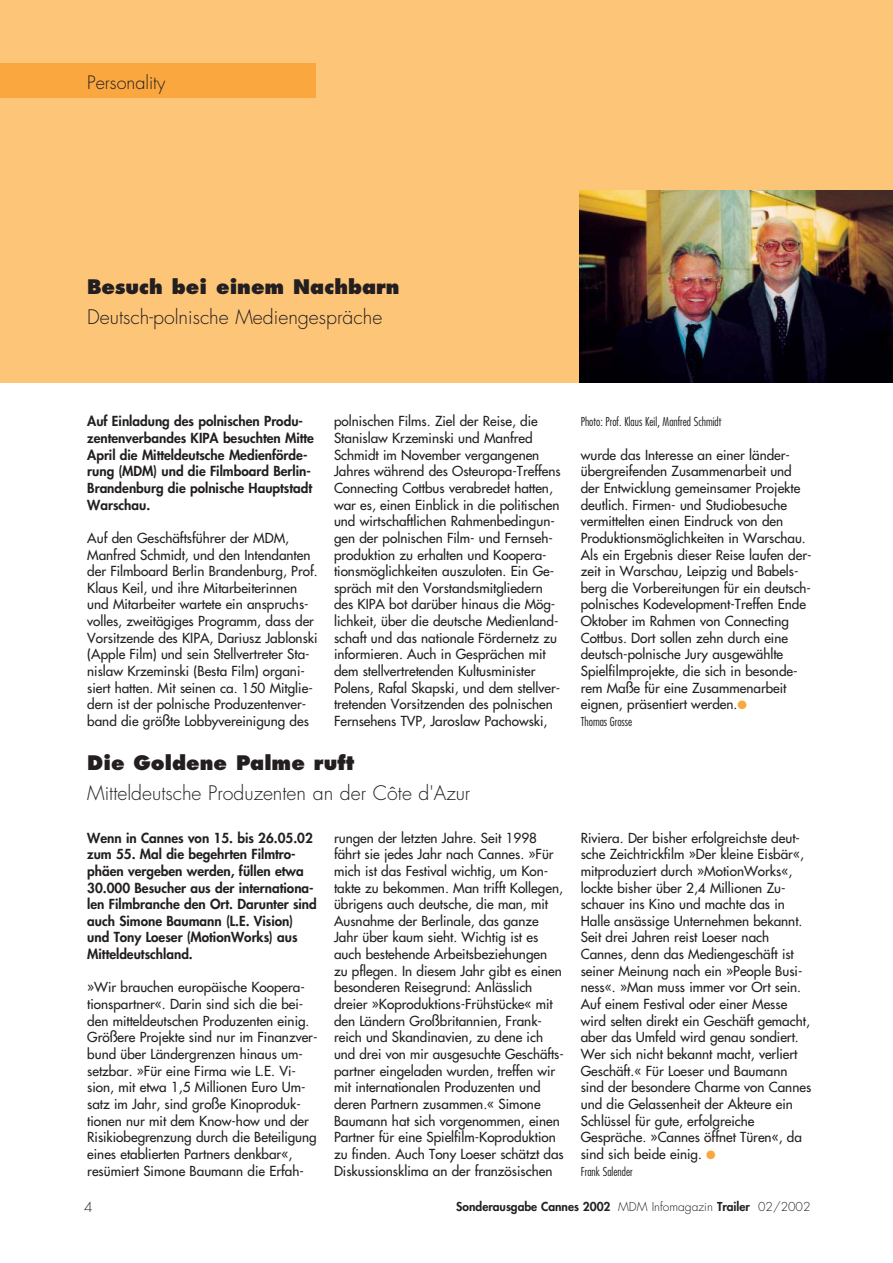
<style>
.page{position:relative;width:893px;height:1263px;background:#fff}
.page>*{position:absolute;margin:0;border:0;box-sizing:border-box;transform-origin:0 0}
.t1{font:300 19.5px "Futura";color:#231f20}
.t2{font:800 19.5px "Futura";color:#231f20}
.t3{font:300 18px "Futura";color:#231f20}
.t4{font:13.5px/16.6px "Futura";color:#231f20}
.t5{font:800 13.5px/16.6px "Futura";color:#231f20}
.t6{font:300 13.5px "Futura";color:#231f20}
.t7{font:300 condensed 12px "Futura";color:#231f20}
.t8{font:800 12px "Futura";color:#231f20}
.s1{color:#faa73f}
.s2{font-weight:300}
</style>
<div class="page">
<div style="left:0;top:0;width:892px;height:383px;background:#fdc578"></div>
<div style="left:0;top:64px;width:315px;height:34px;background:#faa73f"></div>
<img style="left:579px;top:190px;width:313px;height:193px">
<h2 class="t3" style="left:87px;top:74px;width:79px">Personality</h2>
<h1 class="t2" style="left:87px;top:278px;width:314px">Besuch bei einem Nachbarn</h1>
<h1 class="t1" style="left:87px;top:308px;width:296px">Deutsch-polnische Mediengespräche</h1>
<p class="t5" style="left:87px;top:414px;width:228px">Auf Einladung des polnischen Produ&shy;zentenverbandes KIPA besuchten Mitte April die Mitteldeutsche Medienförde&shy;rung (MDM) und die Filmboard Berlin-Brandenburg die polnische Hauptstadt Warschau.</p>
<p class="t4" style="left:87px;top:530px;width:232px">Auf den Geschäftsführer der MDM, Manfred Schmidt, und den Intendanten der Filmboard Berlin Brandenburg, Prof.<br>Klaus Keil, und ihre Mitarbeiterinnen und Mitarbeiter wartete ein anspruchs&shy;volles, zweitägiges Programm, dass der Vorsitzende des KIPA, Dariusz Jablonski (Apple Film) und sein Stellvertreter Sta&shy;nislaw Krzeminski (Besta Film) organi&shy;siert hatten. Mit seinen ca. 150 Mitglie&shy;dern ist der polnische Produzentenver&shy;band die größte Lobbyvereinigung des</p>
<p class="t4" style="left:334px;top:414px;width:228px">polnischen Films. Ziel der Reise, die Stanislaw Krzeminski und Manfred Schmidt im November vergangenen Jahres während des Osteuropa-Treffens Connecting Cottbus verabredet hatten, war es, einen Einblick in die politischen und wirtschaftlichen Rahmenbedingun&shy;gen der polnischen Film- und Fernseh&shy;produktion zu erhalten und Koopera&shy;tionsmöglichkeiten auszuloten. Ein Ge&shy;spräch mit den Vorstandsmitgliedern des KIPA bot darüber hinaus die Mög&shy;lichkeit, über die deutsche Medienland&shy;schaft und das nationale Fördernetz zu informieren. Auch in Gesprächen mit dem stellvertretenden Kultusminister Polens, Rafal Skapski, und dem stellver&shy;tretenden Vorsitzenden des polnischen Fernsehens TVP, Jaroslaw Pachowski,</p>
<h1 class="t2" style="left:87px;top:754px;width:268px">Die Goldene Palme ruft</h1>
<h1 class="t1" style="left:87px;top:784px;width:384px">Mitteldeutsche Produzenten an der Côte d'Azur</h1>
<p class="t7" style="left:580px;top:417px;width:142px">Photo: Prof. Klaus Keil, Manfred Schmidt</p>
<p class="t4" style="left:580px;top:447px;width:232px">wurde das Interesse an einer länder&shy;übergreifenden Zusammenarbeit und der Entwicklung gemeinsamer Projekte deutlich. Firmen- und Studiobesuche vermittelten einen Eindruck von den Produktionsmöglichkeiten in Warschau.<br>Als ein Ergebnis dieser Reise laufen der&shy;zeit in Warschau, Leipzig und Babels&shy;berg die Vorbereitungen für ein deutsch&shy;polnisches Kodevelopment-Treffen Ende Oktober im Rahmen von Connecting Cottbus. Dort sollen zehn durch eine deutsch-polnische Jury ausgewählte Spielfilmprojekte, die sich in besonde&shy;rem Maße für eine Zusammenarbeit eignen, präsentiert werden.<span class="s1">●</span></p>
<p class="t7" style="left:580px;top:716px;width:53px">Thomas Grosse</p>
<p class="t5" style="left:87px;top:830px;width:231px">Wenn in Cannes von 15. bis 26.05.02 zum 55. Mal die begehrten Filmtro&shy;phäen vergeben werden, füllen etwa 30.000 Besucher aus der internationa&shy;len Filmbranche den Ort. Darunter sind auch Simone Baumann (L.E. Vision) und Tony Loeser (MotionWorks) aus Mitteldeutschland.</p>
<p class="t4" style="left:87px;top:980px;width:232px">»Wir brauchen europäische Koopera&shy;tionspartner«. Darin sind sich die bei&shy;den mitteldeutschen Produzenten einig.<br>Größere Projekte sind nur im Finanzver&shy;bund über Ländergrenzen hinaus um&shy;setzbar. »Für eine Firma wie L.E. Vi&shy;sion, mit etwa 1,5 Millionen Euro Um&shy;satz im Jahr, sind große Kinoproduk&shy;tionen nur mit dem Know-how und der Risikiobegrenzung durch die Beteiligung eines etablierten Partners denkbar«, resümiert Simone Baumann die Erfah-</p>
<p class="t4" style="left:334px;top:830px;width:231px">rungen der letzten Jahre. Seit 1998 fährt sie jedes Jahr nach Cannes. »Für mich ist das Festival wichtig, um Kon&shy;takte zu bekommen. Man trifft Kollegen, übrigens auch deutsche, die man, mit Ausnahme der Berlinale, das ganze Jahr über kaum sieht. Wichtig ist es auch bestehende Arbeitsbeziehungen zu pflegen. In diesem Jahr gibt es einen besonderen Reisegrund: Anlässlich dreier »Koproduktions-Frühstücke« mit den Ländern Großbritannien, Frank&shy;reich und Skandinavien, zu dene ich und drei von mir ausgesuchte Geschäfts&shy;partner eingeladen wurden, treffen wir mit internationalen Produzenten und deren Partnern zusammen.« Simone Baumann hat sich vorgenommen, einen Partner für eine Spielfilm-Koproduktion zu finden. Auch Tony Loeser schätzt das Diskussionsklima an der französischen</p>
<p class="t4" style="left:580px;top:830px;width:232px">Riviera. Der bisher erfolgreichste deut&shy;sche Zeichtrickfilm »Der kleine Eisbär«, mitproduziert durch »MotionWorks«, lockte bisher über 2,4 Millionen Zu&shy;schauer ins Kino und machte das in Halle ansässige Unternehmen bekannt.<br>Seit drei Jahren reist Loeser nach Cannes, denn das Mediengeschäft ist seiner Meinung nach ein »People Busi&shy;ness«. »Man muss immer vor Ort sein.<br>Auf einem Festival oder einer Messe wird selten direkt ein Geschäft gemacht, aber das Umfeld wird genau sondiert.<br>Wer sich nicht bekannt macht, verliert Geschäft.« Für Loeser und Baumann sind der besondere Charme von Cannes und die Gelassenheit der Akteure ein Schlüssel für gute, erfolgreiche Gespräche. »Cannes öffnet Türen«, da sind sich beide einig. <span class="s1">●</span></p>
<p class="t7" style="left:580px;top:1166px;width:53px">Frank Salender</p>
<p class="t6" style="left:84px;top:1201px;width:10px">4</p>
<p class="t8" style="left:456px;top:1201px;width:356px">Sonderausgabe Cannes 2002 <span class="s2">MDM Infomagazin</span> Trailer <span class="s2">02/2002</span></p>
</div>
